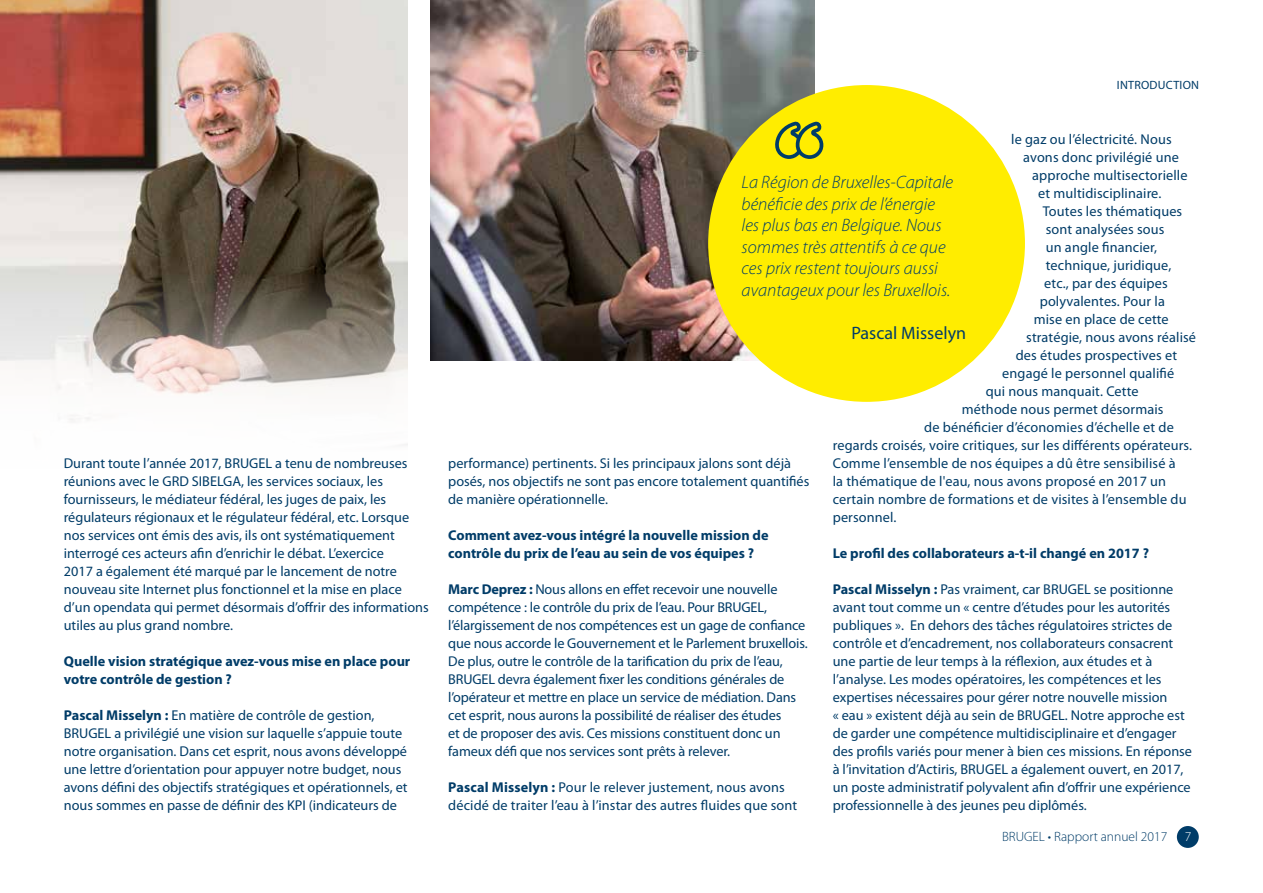
<style>
.page{position:relative;width:1263px;height:893px;background:#fff}
.page>*{position:absolute;margin:0;border:0;box-sizing:border-box;transform-origin:0 0}
.t1{font:italic 300 18px/21.6px "Myriad Pro";color:#003c68}
.t2{font:18px "Myriad Pro";color:#003c68}
.t3{font:14.25px/18px "Myriad Pro";color:#003c68}
.t4{font:700 14.25px/18px "Myriad Pro";color:#003c68}
.t5{font:300 13.5px "Myriad Pro";color:#003c68}
.t6{font:300 13.5px "Myriad Pro";color:#fff}
.t7{font:12px "Myriad Pro";letter-spacing:.02em;color:#003c68}
.s1{font-weight:700}
</style>
<div class="page">
<img style="left:0;top:0;width:407px;height:445px">
<img style="left:430px;top:0;width:385px;height:360px">
<div style="left:708px;top:85px;width:317px;height:317px;background:#ffed00;border-radius:50%"></div>
<svg style="left:775px;top:121px;width:49px;height:38px"></svg>
<div style="left:1177px;top:826px;width:22px;height:22px;background:#003c68;border-radius:50%"></div>
<p class="t3" style="left:64px;top:454px;width:366px">Durant toute l’année 2017, BRUGEL a tenu de nombreuses réunions avec le GRD SIBELGA, les services sociaux, les fournisseurs, le médiateur fédéral, les juges de paix, les régulateurs régionaux et le régulateur fédéral, etc. Lorsque nos services ont émis des avis, ils ont systématiquement interrogé ces acteurs afin d’enrichir le débat. L’exercice<br>2017 a également été marqué par le lancement de notre nouveau site Internet plus fonctionnel et la mise en place d’un opendata qui permet désormais d’offrir des informations utiles au plus grand nombre.</p>
<p class="t4" style="left:64px;top:652px;width:348px">Quelle vision stratégique avez-vous mise en place pour votre contrôle de gestion ?</p>
<p class="t3" style="left:64px;top:706px;width:345px"><span class="s1">Pascal Misselyn :</span> En matière de contrôle de gestion, BRUGEL a privilégié une vision sur laquelle s’appuie toute notre organisation. Dans cet esprit, nous avons développé une lettre d’orientation pour appuyer notre budget, nous avons défini des objectifs stratégiques et opérationnels, et nous sommes en passe de définir des KPI (indicateurs de</p>
<p class="t7" style="left:1117px;top:79px;width:84px">INTRODUCTION</p>
<p class="t3" style="left:1011px;top:130px;width:162px">le gaz ou l’électricité. Nous</p>
<p class="t3" style="left:1023px;top:148px;width:157px">avons donc privilégié une</p>
<p class="t3" style="left:1032px;top:166px;width:157px">approche multisectorielle</p>
<p class="t3" style="left:1038px;top:184px;width:125px">et multidisciplinaire.</p>
<p class="t3" style="left:1043px;top:202px;width:141px">Toutes les thématiques</p>
<p class="t3" style="left:1046px;top:220px;width:120px">sont analysées sous</p>
<p class="t3" style="left:1046px;top:238px;width:113px">un angle financier,</p>
<p class="t3" style="left:1046px;top:256px;width:127px">technique, juridique,</p>
<p class="t3" style="left:1044px;top:274px;width:125px">etc., par des équipes</p>
<p class="t3" style="left:1040px;top:292px;width:127px">polyvalentes. Pour la</p>
<p class="t3" style="left:1034px;top:310px;width:137px">mise en place de cette</p>
<p class="t3" style="left:1026px;top:328px;width:171px">stratégie, nous avons réalisé</p>
<p class="t3" style="left:1016px;top:346px;width:163px">des études prospectives et</p>
<p class="t3" style="left:1002px;top:364px;width:173px">engagé le personnel qualifié</p>
<p class="t3" style="left:986px;top:382px;width:154px">qui nous manquait. Cette</p>
<p class="t3" style="left:962px;top:400px;width:203px">méthode nous permet désormais</p>
<p class="t3" style="left:924px;top:418px;width:251px">de bénéficier d’économies d’échelle et de</p>
<p class="t3" style="left:833px;top:436px;width:361px">regards croisés, voire critiques, sur les différents opérateurs.</p>
<p class="t3" style="left:833px;top:454px;width:344px">Comme l’ensemble de nos équipes a dû être sensibilisé à</p>
<p class="t3" style="left:833px;top:472px;width:335px">la thématique de l'eau, nous avons proposé en 2017 un</p>
<p class="t3" style="left:833px;top:490px;width:355px">certain nombre de formations et de visites à l’ensemble du</p>
<p class="t3" style="left:833px;top:508px;width:65px">personnel.</p>
<p class="t4" style="left:833px;top:544px;width:318px">Le profil des collaborateurs a-t-il changé en 2017 ?</p>
<p class="t3" style="left:833px;top:580px;width:361px"><span class="s1">Pascal Misselyn :</span> Pas vraiment, car BRUGEL se positionne avant tout comme un « centre d’études pour les autorités publiques ». En dehors des tâches régulatoires strictes de contrôle et d’encadrement, nos collaborateurs consacrent une partie de leur temps à la réflexion, aux études et à l’analyse. Les modes opératoires, les compétences et les expertises nécessaires pour gérer notre nouvelle mission<br>« eau » existent déjà au sein de BRUGEL. Notre approche est de garder une compétence multidisciplinaire et d’engager des profils variés pour mener à bien ces missions. En réponse à l’invitation d’Actiris, BRUGEL a également ouvert, en 2017, un poste administratif polyvalent afin d’offrir une expérience professionnelle à des jeunes peu diplômés.</p>
<p class="t1" style="left:742px;top:172px;width:213px">La Région de Bruxelles-Capitale bénéficie des prix de l’énergie les plus bas en Belgique. Nous sommes très attentifs à ce que ces prix restent toujours aussi avantageux pour les Bruxellois.</p>
<p class="t2" style="left:851px;top:323px;width:116px">Pascal Misselyn</p>
<p class="t3" style="left:448px;top:454px;width:363px">performance) pertinents. Si les principaux jalons sont déjà posés, nos objectifs ne sont pas encore totalement quantifiés de manière opérationnelle.</p>
<p class="t4" style="left:448px;top:526px;width:322px">Comment avez-vous intégré la nouvelle mission de contrôle du prix de l’eau au sein de vos équipes ?</p>
<p class="t3" style="left:448px;top:580px;width:361px"><span class="s1">Marc Deprez :</span> Nous allons en effet recevoir une nouvelle compétence : le contrôle du prix de l’eau. Pour BRUGEL, l’élargissement de nos compétences est un gage de confiance que nous accorde le Gouvernement et le Parlement bruxellois.<br>De plus, outre le contrôle de la tarification du prix de l’eau, BRUGEL devra également fixer les conditions générales de l’opérateur et mettre en place un service de médiation. Dans cet esprit, nous aurons la possibilité de réaliser des études<br>et de proposer des avis. Ces missions constituent donc un fameux défi que nos services sont prêts à relever.</p>
<p class="t3" style="left:448px;top:778px;width:351px"><span class="s1">Pascal Misselyn :</span> Pour le relever justement, nous avons décidé de traiter l’eau à l’instar des autres fluides que sont</p>
<p class="t5" style="left:1002px;top:829px;width:167px">BRUGEL • Rapport annuel 2017</p>
<p class="t6" style="left:1185px;top:829px;width:8px">7</p>
</div>
